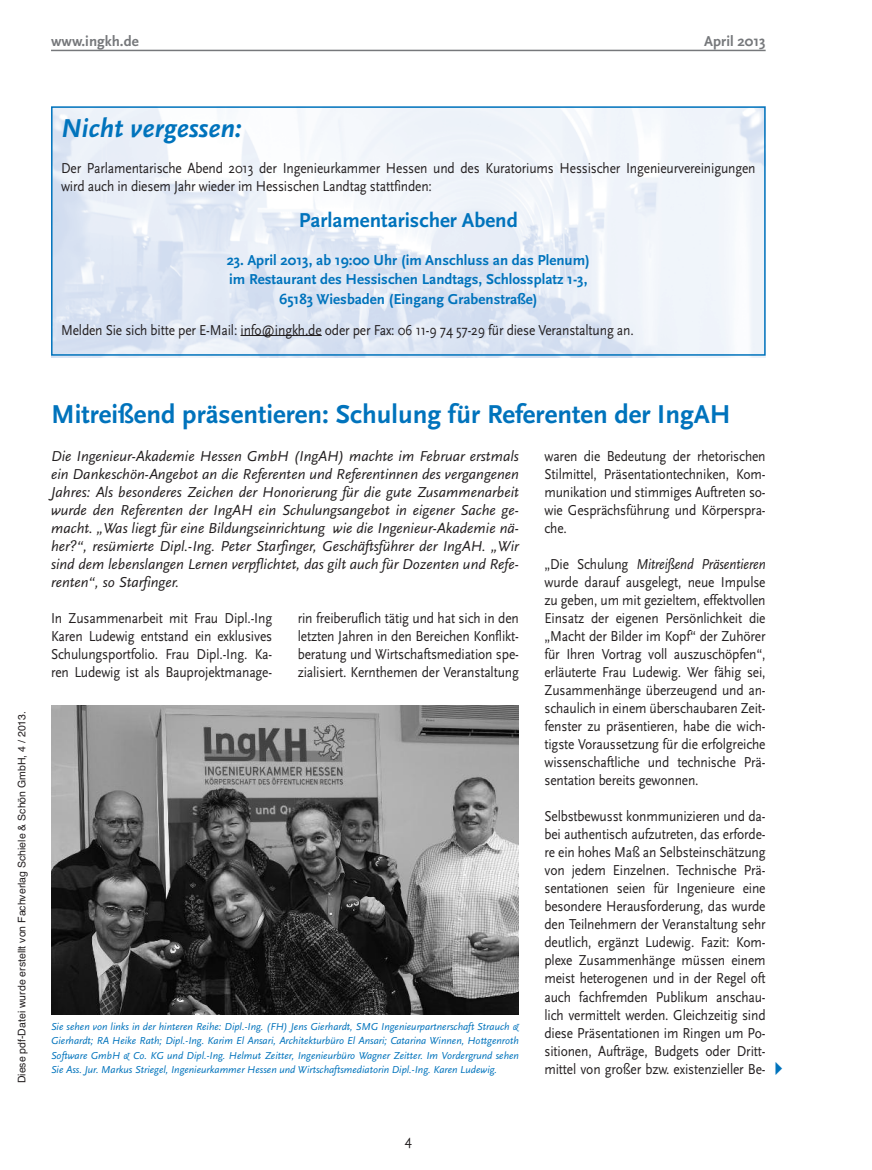
<style>
.page{position:relative;width:872px;height:1170px;background:#fff}
.page>*{position:absolute;margin:0;border:0;box-sizing:border-box;transform-origin:0 0}
.t1{font:700 27px "Scala Sans OT";color:#0073bc}
.t2{font:italic 700 27px "Scala Sans OT";color:#0073bc}
.t3{font:700 21px "Scala Sans OT";color:#0073bc}
.t4{font:15px/18px "Scala Sans";letter-spacing:-.01em;color:#231f20;text-align:justify;scale:.9 1}
.t5{font:italic 15px/18px "Scala Sans";color:#231f20;text-align:justify}
.t6{font:700 15px/19.5px "Scala Sans OT";color:#0073bc;text-align:center}
.t7{font:700 15px "Scala Sans OT";color:#76787b}
.t8{font:italic 10.5px/14.2px "Scala Sans";color:#0073bc;text-align:justify}
.t9{font:10.5px "Helvetica";color:#231f20}
.s1{font-style:italic}
</style>
<div class="page">
<hr style="left:51px;top:50px;width:714px;height:1px;background:#76787b">
<img style="left:51px;top:109px;width:714px;height:248px">
<div style="left:51px;top:106px;width:714px;height:249px;border:2px solid #0073bc"></div>
<hr style="left:240px;top:335px;width:82px;height:1px;background:#231f20">
<img style="left:51px;top:705px;width:467px;height:309px">
<p class="t7" style="left:51px;top:35px;width:89px">www.ingkh.de</p>
<p class="t7" style="left:704px;top:35px;width:63px">April 2013</p>
<h1 class="t2" style="left:61px;top:117px;width:182px">Nicht vergessen:</h1>
<p class="t4" style="left:61px;top:159px;width:773px">Der Parlamentarische Abend 2013 der Ingenieurkammer Hessen und des Kuratoriums Hessischer Ingenieurvereinigungen wird auch in diesem Jahr wieder im Hessischen Landtag stattfinden:</p>
<h2 class="t3" style="left:299px;top:212px;width:220px">Parlamentarischer Abend</h2>
<p class="t6" style="left:227px;top:251px;width:365px">23. April 2013, ab 19:00 Uhr (im Anschluss an das Plenum) im Restaurant des Hessischen Landtags, Schlossplatz 1-3,<br>65183 Wiesbaden (Eingang Grabenstraße)</p>
<p class="t4" style="left:61px;top:321px;width:638px">Melden Sie sich bitte per E-Mail: info@ingkh.de oder per Fax: 06 11-9 74 57-29 für diese Veranstaltung an.</p>
<p class="t9" style="left:16px;top:1083px;width:374px;rotate:-90deg">Diese pdf-Datei wurde erstellt von Fachverlag Schiele &amp; Schön GmbH, 4 / 2013.</p>
<h1 class="t1" style="left:51px;top:403px;width:681px">Mitreißend präsentieren: Schulung für Referenten der IngAH</h1>
<p class="t5" style="left:51px;top:447px;width:469px">Die Ingenieur-Akademie Hessen GmbH (IngAH) machte im Februar erstmals ein Dankeschön-Angebot an die Referenten und Referentinnen des vergangenen Jahres: Als besonderes Zeichen der Honorierung für die gute Zusammenarbeit wurde den Referenten der IngAH ein Schulungsangebot in eigener Sache ge&shy;macht. „Was liegt für eine Bildungseinrichtung wie die Ingenieur-Akademie nä&shy;her?“, resümierte Dipl.-Ing. Peter Starfinger, Geschäftsführer der IngAH. „Wir sind dem lebenslangen Lernen verpflichtet, das gilt auch für Dozenten und Refe&shy;renten“, so Starfinger.</p>
<p class="t4" style="left:51px;top:609px;width:247px">In Zusammenarbeit mit Frau Dipl.-Ing Karen Ludewig entstand ein exklusives Schulungsportfolio. Frau Dipl.-Ing. Ka&shy;ren Ludewig ist als Bauprojektmanage-</p>
<p class="t4" style="left:298px;top:609px;width:247px">rin freiberuflich tätig und hat sich in den letzten Jahren in den Bereichen Konflikt&shy;beratung und Wirtschaftsmediation spe&shy;zialisiert. Kernthemen der Veranstaltung</p>
<p class="t4" style="left:544px;top:447px;width:247px">waren die Bedeutung der rhetorischen Stilmittel, Präsentationtechniken, Kom&shy;munikation und stimmiges Auftreten so&shy;wie Gesprächsführung und Körperspra&shy;che.</p>
<p class="t4" style="left:544px;top:555px;width:247px">„Die Schulung <span class="s1">Mitreißend Präsentieren </span>wurde darauf ausgelegt, neue Impulse zu geben, um mit gezieltem, effektvollen Einsatz der eigenen Persönlichkeit die „Macht der Bilder im Kopf“ der Zuhörer für Ihren Vortrag voll auszuschöpfen“, erläuterte Frau Ludewig. Wer fähig sei, Zusammenhänge überzeugend und an&shy;schaulich in einem überschaubaren Zeit&shy;fenster zu präsentieren, habe die wich&shy;tigste Voraussetzung für die erfolgreiche wissenschaftliche und technische Prä&shy;sentation bereits gewonnen.</p>
<p class="t4" style="left:544px;top:807px;width:247px">Selbstbewusst konmmunizieren und da&shy;bei authentisch aufzutreten, das erforde&shy;re ein hohes Maß an Selbsteinschätzung von jedem Einzelnen. Technische Prä&shy;sentationen seien für Ingenieure eine besondere Herausforderung, das wurde den Teilnehmern der Veranstaltung sehr deutlich, ergänzt Ludewig. Fazit: Kom&shy;plexe Zusammenhänge müssen einem meist heterogenen und in der Regel oft auch fachfremden Publikum anschau&shy;lich vermittelt werden. Gleichzeitig sind diese Präsentationen im Ringen um Po&shy;sitionen, Aufträge, Budgets oder Dritt&shy;mittel von großer bzw. existenzieller Be-</p>
<p class="t8" style="left:51px;top:1019px;width:469px">Sie sehen von links in der hinteren Reihe: Dipl.-Ing. (FH) Jens Gierhardt, SMG Ingenieurpartnerschaft Strauch &amp; Gierhardt; RA Heike Rath; Dipl.-Ing. Karim El Ansari, Architekturbüro El Ansari; Catarina Winnen, Hottgenroth Software GmbH &amp; Co. KG und Dipl.-Ing. Helmut Zeitter, Ingenieurbüro Wagner Zeitter. Im Vordergrund sehen Sie Ass. Jur. Markus Striegel, Ingenieurkammer Hessen und Wirtschaftsmediatorin Dipl.-Ing. Karen Ludewig.</p>
<p class="t4" style="left:405px;top:1130px;width:9px">4</p>
</div>
